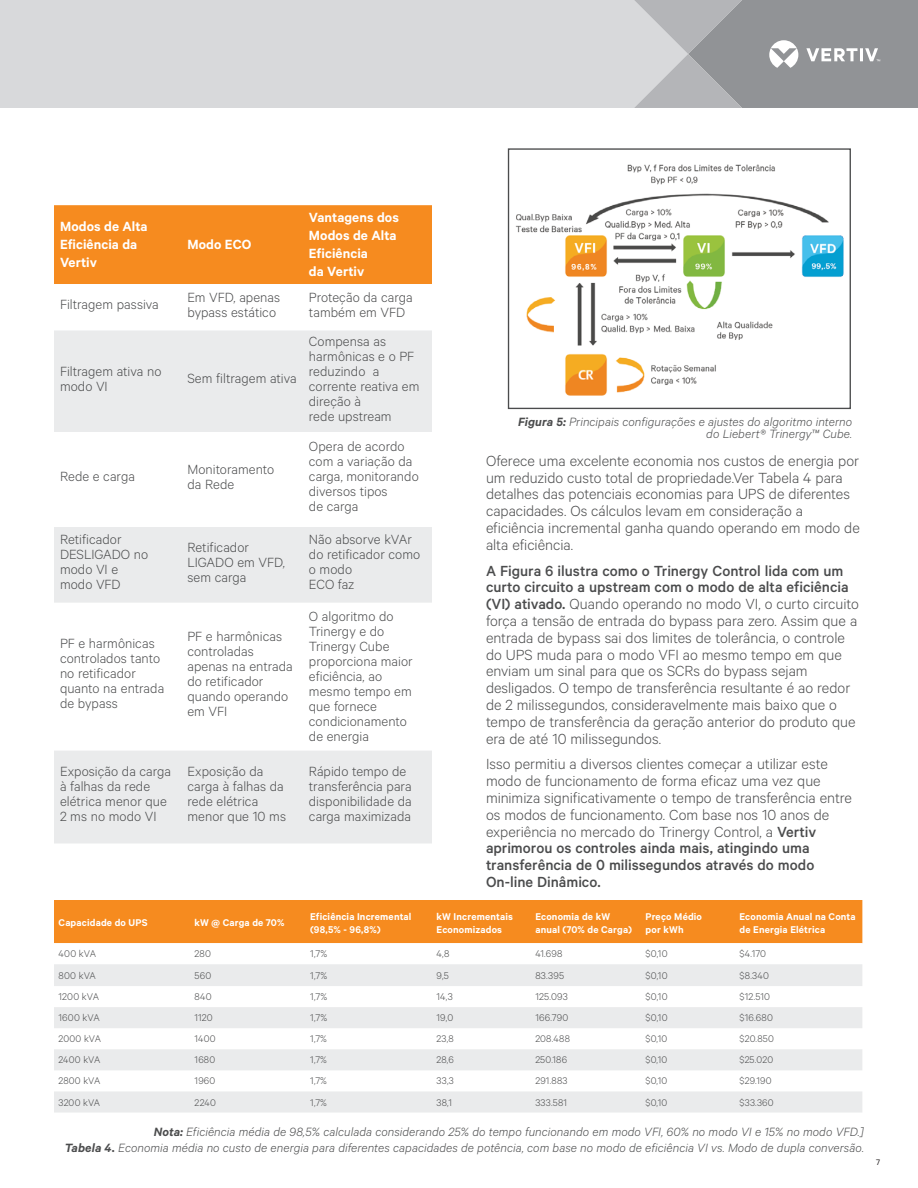
<style>
.page{position:relative;width:918px;height:1188px;background:#fff}
.page>*{position:absolute;margin:0;border:0;box-sizing:border-box;transform-origin:0 0}
.t1{font:300 16.5px/16.8px "Calibre";color:#4b4c4d}
.t2{font:300 15px/15px "Calibre";color:#4b4c4d}
.t3{font:600 15px/18px "Calibre";letter-spacing:.005em;color:#fff}
.t4{font:italic 300 13.5px/16.2px "Calibre";letter-spacing:.005em;color:#4b4c4d;text-align:right}
.t5{font:600 11.1px/13.2px "Calibre";letter-spacing:.015em;color:#fff}
.t6{font:300 10.95px "Calibre";letter-spacing:.01em;color:#4b4c4d}
.t7{font:300 10.8px "Calibre";letter-spacing:.015em;color:#4b4c4d}
.t8{font:9px "Calibre";color:#231f20}
.s1{font-weight:600}
.s2{font-weight:500}
</style>
<div class="page">
<div style="left:0;top:0;width:634px;height:108px;background:#d8d9db"></div>
<svg style="left:634px;top:0;width:284px;height:108px"></svg>
<div style="left:54px;top:205px;width:378px;height:79px;background:#f68b1f"></div>
<svg style="left:54px;top:330px;width:378px;height:513px;fill:#eaebec"></svg>
<div style="left:54px;top:900px;width:808px;height:43px;background:#f68b1f"></div>
<svg style="left:54px;top:964px;width:808px;height:149px;fill:#eaebec"></svg>
<img style="left:510px;top:164px;width:339px;height:246px">
<div style="left:508px;top:148px;width:343px;height:261px;border:1px solid #4b4c4d"></div>
<p class="t3" style="left:60px;top:217px;width:89px">Modos de Alta<br>Eficiência da<br>Vertiv</p>
<p class="t3" style="left:187px;top:235px;width:65px">Modo ECO</p>
<p class="t3" style="left:309px;top:208px;width:92px">Vantagens dos<br>Modos de Alta<br>Eficiência<br>da Vertiv</p>
<p class="t2" style="left:60px;top:296px;width:100px">Filtragem passiva</p>
<p class="t2" style="left:187px;top:289px;width:94px">Em VFD, apenas bypass estático</p>
<p class="t2" style="left:309px;top:289px;width:105px">Proteção da carga também em VFD</p>
<p class="t2" style="left:60px;top:363px;width:103px">Filtragem ativa no modo VI</p>
<p class="t2" style="left:187px;top:370px;width:111px">Sem filtragem ativa</p>
<p class="t2" style="left:60px;top:469px;width:76px">Rede e carga</p>
<p class="t2" style="left:187px;top:461px;width:88px">Monitoramento da Rede</p>
<p class="t2" style="left:309px;top:333px;width:112px">Compensa as harmônicas e o PF reduzindo a corrente reativa em direção à<br>rede upstream</p>
<p class="t2" style="left:309px;top:439px;width:111px">Opera de acordo com a variação da carga, monitorando diversos tipos<br>de carga</p>
<p class="t2" style="left:60px;top:531px;width:90px">Retificador<br>DESLIGADO no modo VI e modo VFD</p>
<p class="t2" style="left:187px;top:539px;width:99px">Retificador<br>LIGADO em VFD, sem carga</p>
<p class="t2" style="left:309px;top:531px;width:113px">Não absorve kVAr do retificador como o modo<br>ECO faz</p>
<p class="t2" style="left:60px;top:636px;width:106px">PF e harmônicas controlados tanto no retificador quanto na entrada de bypass</p>
<p class="t2" style="left:187px;top:628px;width:107px">PF e harmônicas controladas apenas na entrada do retificador quando operando em VFI</p>
<p class="t2" style="left:309px;top:609px;width:105px">O algoritmo do<br>Trinergy e do<br>Trinergy Cube proporciona maior eficiência, ao mesmo tempo em que fornece condicionamento de energia</p>
<p class="t2" style="left:60px;top:764px;width:113px">Exposição da carga à falhas da rede elétrica menor que<br>2 ms no modo VI</p>
<p class="t2" style="left:187px;top:764px;width:100px">Exposição da carga à falhas da rede elétrica menor que 10 ms</p>
<p class="t2" style="left:309px;top:764px;width:104px">Rápido tempo de transferência para disponibilidade da carga maximizada</p>
<p class="t4" style="left:518px;top:415px;width:336px;line-height:12px"><span class="s1">Figura 5:</span> Principais configurações e ajustes do algoritmo interno do Liebert® Trinergy™ Cube.</p>
<p class="t1" style="left:486px;top:452px;width:375px">Oferece uma excelente economia nos custos de energia por um reduzido custo total de propriedade.Ver Tabela 4 para detalhes das potenciais economias para UPS de diferentes capacidades. Os cálculos levam em consideração a eficiência incremental ganha quando operando em modo de alta eficiência.</p>
<p class="t1" style="left:486px;top:561px;width:374px"><span class="s2">A Figura 6 ilustra como o Trinergy Control lida com um curto circuito a upstream com o modo de alta eficiência (VI) ativado.</span> Quando operando no modo VI, o curto circuito força a tensão de entrada do bypass para zero. Assim que a entrada de bypass sai dos limites de tolerância, o controle do UPS muda para o modo VFI ao mesmo tempo em que enviam um sinal para que os SCRs do bypass sejam desligados. O tempo de transferência resultante é ao redor de 2 milissegundos, consideravelmente mais baixo que o tempo de transferência da geração anterior do produto que era de até 10 milissegundos.</p>
<p class="t1" style="left:486px;top:755px;width:368px">Isso permitiu a diversos clientes começar a utilizar este modo de funcionamento de forma eficaz uma vez que minimiza significativamente o tempo de transferência entre os modos de funcionamento. Com base nos 10 anos de experiência no mercado do Trinergy Control, a <span class="s2">Vertiv aprimorou os controles ainda mais, atingindo uma transferência de 0 milissegundos através do modo On-line Dinâmico.</span></p>
<p class="t5" style="left:59px;top:916px;width:91px">Capacidade do UPS</p>
<p class="t5" style="left:195px;top:916px;width:91px">kW @ Carga de 70%</p>
<p class="t5" style="left:310px;top:909px;width:103px">Eficiência Incremental (98,5% - 96,8%)</p>
<p class="t5" style="left:437px;top:909px;width:78px">kW Incrementais<br>Economizados</p>
<p class="t5" style="left:535px;top:909px;width:98px">Economia de kW anual (70% de Carga)</p>
<p class="t5" style="left:646px;top:909px;width:58px">Preço Médio por kWh</p>
<p class="t5" style="left:740px;top:909px;width:118px">Economia Anual na Conta de Energia Elétrica</p>
<p class="t6" style="left:59px;top:948px;width:39px">400 kVA</p>
<p class="t6" style="left:195px;top:948px;width:18px">280</p>
<p class="t6" style="left:310px;top:948px;width:19px">1,7%</p>
<p class="t6" style="left:437px;top:948px;width:14px">4,8</p>
<p class="t6" style="left:535px;top:948px;width:29px">41.698</p>
<p class="t6" style="left:646px;top:948px;width:24px">$0,10</p>
<p class="t6" style="left:740px;top:948px;width:28px">$4.170</p>
<p class="t6" style="left:59px;top:969px;width:39px">800 kVA</p>
<p class="t6" style="left:195px;top:969px;width:18px">560</p>
<p class="t6" style="left:310px;top:969px;width:19px">1,7%</p>
<p class="t6" style="left:437px;top:969px;width:14px">9,5</p>
<p class="t6" style="left:535px;top:969px;width:30px">83.395</p>
<p class="t6" style="left:646px;top:969px;width:24px">$0,10</p>
<p class="t6" style="left:740px;top:969px;width:31px">$8.340</p>
<p class="t6" style="left:59px;top:990px;width:42px">1200 kVA</p>
<p class="t6" style="left:195px;top:990px;width:19px">840</p>
<p class="t6" style="left:310px;top:990px;width:19px">1,7%</p>
<p class="t6" style="left:437px;top:990px;width:18px">14,3</p>
<p class="t6" style="left:535px;top:990px;width:34px">125.093</p>
<p class="t6" style="left:646px;top:990px;width:24px">$0,10</p>
<p class="t6" style="left:740px;top:990px;width:32px">$12.510</p>
<p class="t6" style="left:59px;top:1011px;width:43px">1600 kVA</p>
<p class="t6" style="left:195px;top:1011px;width:20px">1120</p>
<p class="t6" style="left:310px;top:1011px;width:19px">1,7%</p>
<p class="t6" style="left:437px;top:1011px;width:18px">19,0</p>
<p class="t6" style="left:535px;top:1011px;width:34px">166.790</p>
<p class="t6" style="left:646px;top:1011px;width:24px">$0,10</p>
<p class="t6" style="left:740px;top:1011px;width:35px">$16.680</p>
<p class="t7" style="left:59px;top:1033px;width:44px">2000 kVA</p>
<p class="t7" style="left:195px;top:1033px;width:23px">1400</p>
<p class="t7" style="left:310px;top:1033px;width:18px">1,7%</p>
<p class="t7" style="left:437px;top:1033px;width:19px">23,8</p>
<p class="t7" style="left:535px;top:1033px;width:36px">208.488</p>
<p class="t7" style="left:646px;top:1033px;width:23px">$0,10</p>
<p class="t7" style="left:740px;top:1033px;width:36px">$20.850</p>
<p class="t7" style="left:59px;top:1054px;width:43px">2400 kVA</p>
<p class="t7" style="left:195px;top:1054px;width:22px">1680</p>
<p class="t7" style="left:310px;top:1054px;width:18px">1,7%</p>
<p class="t7" style="left:437px;top:1054px;width:19px">28,6</p>
<p class="t7" style="left:535px;top:1054px;width:33px">250.186</p>
<p class="t7" style="left:646px;top:1054px;width:23px">$0,10</p>
<p class="t7" style="left:740px;top:1054px;width:35px">$25.020</p>
<p class="t7" style="left:59px;top:1075px;width:43px">2800 kVA</p>
<p class="t7" style="left:195px;top:1075px;width:22px">1960</p>
<p class="t7" style="left:310px;top:1075px;width:18px">1,7%</p>
<p class="t7" style="left:437px;top:1075px;width:19px">33,3</p>
<p class="t7" style="left:535px;top:1075px;width:34px">291.883</p>
<p class="t7" style="left:646px;top:1075px;width:23px">$0,10</p>
<p class="t7" style="left:740px;top:1075px;width:34px">$29.190</p>
<p class="t7" style="left:59px;top:1096px;width:43px">3200 kVA</p>
<p class="t7" style="left:195px;top:1096px;width:23px">2240</p>
<p class="t7" style="left:310px;top:1096px;width:18px">1,7%</p>
<p class="t7" style="left:437px;top:1096px;width:17px">38,1</p>
<p class="t7" style="left:535px;top:1096px;width:33px">333.581</p>
<p class="t7" style="left:646px;top:1096px;width:23px">$0,10</p>
<p class="t7" style="left:740px;top:1096px;width:36px">$33.360</p>
<p class="t4" style="left:65px;top:1123px;width:801px"><span class="s1">Nota:</span> Eficiência média de 98,5% calculada considerando 25% do tempo funcionando em modo VFI, 60% no modo VI e 15% no modo VFD.]<br><span class="s1">Tabela 4.</span> Economia média no custo de energia para diferentes capacidades de potência, com base no modo de eficiência VI vs. Modo de dupla conversão.</p>
<p class="t8" style="left:876px;top:1157px;width:5px">7</p>
</div>
